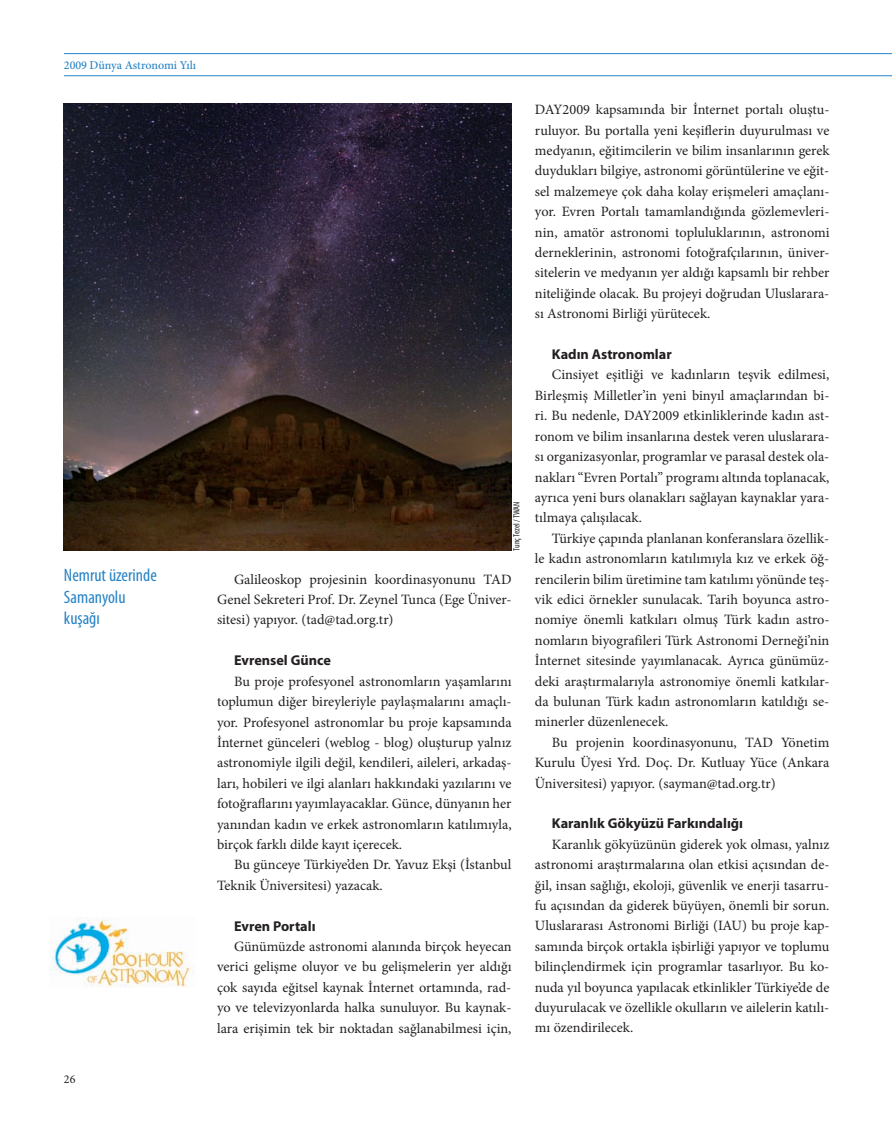
<style>
.page{position:relative;width:892px;height:1126px;background:#fff}
.page>*{position:absolute;margin:0;border:0;box-sizing:border-box;transform-origin:0 0}
.t1{font:condensed 18px/21.6px "Myriad Pro";color:#2783c5}
.t2{font:14.25px/20.4px "Minion Pro";color:#231f20;text-align:justify}
.t3{font:700 14.25px "Myriad Pro";color:#231f20}
.t4{font:500 12px "Minion Pro";letter-spacing:-.01em;color:#2783c5}
.t5{font:12px "Minion Pro";color:#231f20}
.t6{font:condensed 9px "Myriad Pro";letter-spacing:-.005em;color:#231f20}
</style>
<div class="page">
<hr style="left:64px;top:53px;width:828px;height:1px;background:#2783c5">
<hr style="left:64px;top:75px;width:828px;height:1px;background:#2783c5">
<img style="left:49px;top:917px;width:144px;height:70px">
<img style="left:64px;top:103px;width:447px;height:448px">
<p class="t4" style="left:64px;top:60px;width:134px">2009 Dünya Astronomi Yılı</p>
<p class="t1" style="left:64px;top:566px;width:94px">Nemrut üzerinde<br>Samanyolu kuşağı</p>
<p class="t5" style="left:64px;top:1074px;width:13px">26</p>
<p class="t6" style="left:513px;top:551px;width:51px;rotate:-90deg">Tunç Tezel / TWAN</p>
<p class="t2" style="left:217px;top:570px;width:296px;text-indent:17px">Galileoskop projesinin koordinasyonunu TAD Genel Sekreteri Prof. Dr. Zeynel Tunca (Ege Üniver&shy;sitesi) yapıyor. (tad@tad.org.tr)</p>
<p class="t3" style="left:234px;top:655px;width:98px">Evrensel Günce</p>
<p class="t2" style="left:217px;top:672px;width:296px;text-indent:17px">Bu proje profesyonel astronomların yaşamlarını toplumun diğer bireyleriyle paylaşmalarını amaçlı&shy;yor. Profesyonel astronomlar bu proje kapsamında İnternet günceleri (weblog - blog) oluşturup yalnız astronomiyle ilgili değil, kendileri, aileleri, arkadaş&shy;ları, hobileri ve ilgi alanları hakkındaki yazılarını ve fotoğraflarını yayımlayacaklar. Günce, dünyanın her yanından kadın ve erkek astronomların katılımıyla, birçok farklı dilde kayıt içerecek.</p>
<p class="t2" style="left:217px;top:856px;width:296px;text-indent:17px">Bu günceye Türkiye’den Dr. Yavuz Ekşi (İstanbul<br>Teknik Üniversitesi) yazacak.</p>
<p class="t3" style="left:234px;top:920px;width:83px">Evren Portalı</p>
<p class="t2" style="left:217px;top:937px;width:296px;text-indent:17px">Günümüzde astronomi alanında birçok heyecan verici gelişme oluyor ve bu gelişmelerin yer aldığı çok sayıda eğitsel kaynak İnternet ortamında, rad&shy;yo ve televizyonlarda halka sunuluyor. Bu kaynak&shy;lara erişimin tek bir noktadan sağlanabilmesi için,</p>
<p class="t2" style="left:535px;top:101px;width:296px">DAY2009 kapsamında bir İnternet portalı oluştu&shy;ruluyor. Bu portalla yeni keşiflerin duyurulması ve medyanın, eğitimcilerin ve bilim insanlarının gerek duydukları bilgiye, astronomi görüntülerine ve eğit&shy;sel malzemeye çok daha kolay erişmeleri amaçlanı&shy;yor. Evren Portalı tamamlandığında gözlemevleri&shy;nin, amatör astronomi topluluklarının, astronomi derneklerinin, astronomi fotoğrafçılarının, üniver&shy;sitelerin ve medyanın yer aldığı kapsamlı bir rehber niteliğinde olacak. Bu projeyi doğrudan Uluslarara&shy;sı Astronomi Birliği yürütecek.</p>
<p class="t3" style="left:552px;top:349px;width:121px">Kadın Astronomlar</p>
<p class="t2" style="left:535px;top:366px;width:296px;text-indent:17px">Cinsiyet eşitliği ve kadınların teşvik edilmesi, Birleşmiş Milletler’in yeni binyıl amaçlarından bi&shy;ri. Bu nedenle, DAY2009 etkinliklerinde kadın ast&shy;ronom ve bilim insanlarına destek veren uluslarara&shy;sı organizasyonlar, programlar ve parasal destek ola&shy;nakları “Evren Portalı” programı altında toplanacak, ayrıca yeni burs olanakları sağlayan kaynaklar yara&shy;tılmaya çalışılacak.</p>
<p class="t2" style="left:535px;top:529px;width:296px;text-indent:17px">Türkiye çapında planlanan konferanslara özellik&shy;le kadın astronomların katılımıyla kız ve erkek öğ&shy;rencilerin bilim üretimine tam katılımı yönünde teş&shy;vik edici örnekler sunulacak. Tarih boyunca astro&shy;nomiye önemli katkıları olmuş Türk kadın astro&shy;nomların biyografileri Türk Astronomi Derneği’nin İnternet sitesinde yayımlanacak. Ayrıca günümüz&shy;deki araştırmalarıyla astronomiye önemli katkılar&shy;da bulunan Türk kadın astronomların katıldığı se&shy;minerler düzenlenecek.</p>
<p class="t2" style="left:535px;top:733px;width:296px;text-indent:17px">Bu projenin koordinasyonunu, TAD Yönetim Kurulu Üyesi Yrd. Doç. Dr. Kutluay Yüce (Ankara Üniversitesi) yapıyor. (sayman@tad.org.tr)</p>
<p class="t3" style="left:552px;top:818px;width:193px">Karanlık Gökyüzü Farkındalığı</p>
<p class="t2" style="left:535px;top:835px;width:296px;text-indent:17px">Karanlık gökyüzünün giderek yok olması, yalnız astronomi araştırmalarına olan etkisi açısından de&shy;ğil, insan sağlığı, ekoloji, güvenlik ve enerji tasarru&shy;fu açısından da giderek büyüyen, önemli bir sorun.<br>Uluslararası Astronomi Birliği (IAU) bu proje kap&shy;samında birçok ortakla işbirliği yapıyor ve toplumu bilinçlendirmek için programlar tasarlıyor. Bu ko&shy;nuda yıl boyunca yapılacak etkinlikler Türkiye’de de duyurulacak ve özellikle okulların ve ailelerin katılı&shy;mı özendirilecek.</p>
</div>
